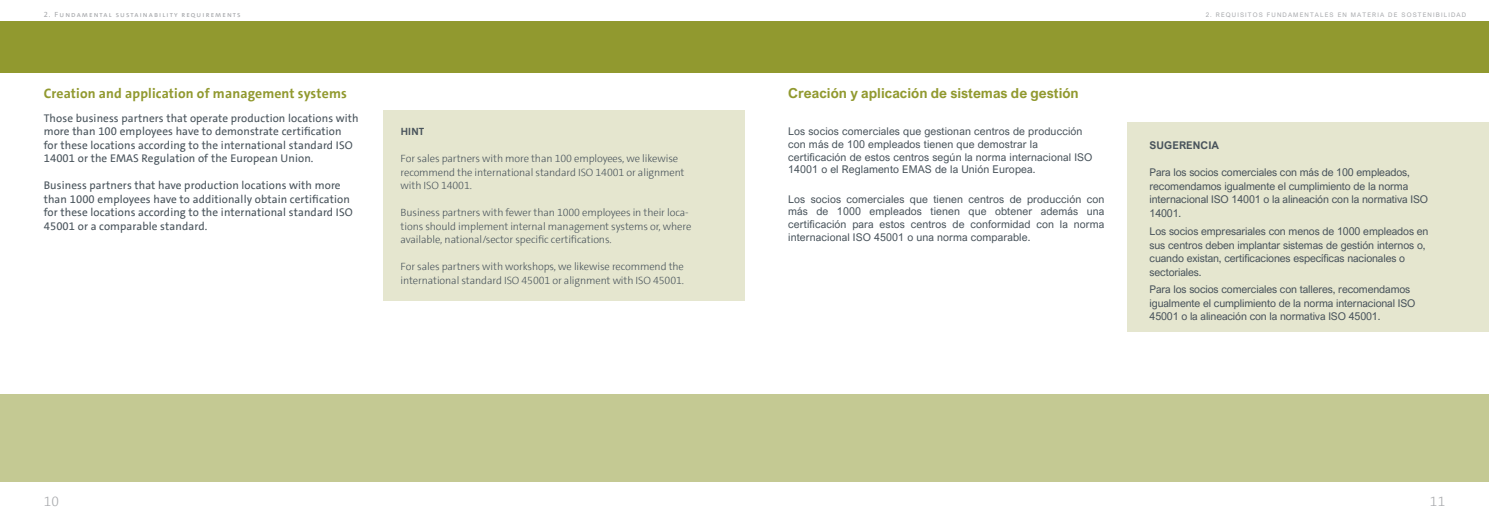
<style>
.page{position:relative;width:1489px;height:525px;background:#fff}
.page>*{position:absolute;margin:0;border:0;box-sizing:border-box;transform-origin:0 0}
.t1{font:700 13.75px "VWAG The Sans";letter-spacing:.01em;color:#91992f}
.t2{font:700 13.75px "Arial Nova";color:#91992f}
.t3{font:300 13.75px "VWAG The Sans";color:#a7a9ac}
.t4{font:11.25px/13.5px "VWAG The Sans";letter-spacing:.01em;color:#48535b}
.t5{font:10.62px/13.5px "Arial Nova";letter-spacing:-.01em;color:#48535b}
.t6{font:300 10.62px/13.5px "VWAG The Sans";letter-spacing:-.01em;color:#48535b}
.t7{font:10.62px/12.8px "Arial Nova";letter-spacing:.01em;color:#48535b}
.t8{font:700 10.62px "Arial Nova";letter-spacing:.01em;color:#48535b}
.t9{font:700 10.62px "VWAG The Sans";color:#48535b}
.t10{font:7.5px "VWAG The Sans";letter-spacing:.15em;color:#a7a9ac}
.t11{font:6.25px "Arial Nova";letter-spacing:.18em;color:#a7a9ac}
</style>
<div class="page">
<div style="left:0;top:22px;width:1488px;height:51px;background:#91992f"></div>
<div style="left:0;top:393px;width:1488px;height:88px;background:#c4c993"></div>
<div style="left:383px;top:110px;width:361px;height:190px;background:#e5e6cf"></div>
<div style="left:1127px;top:122px;width:361px;height:210px;background:#e5e6cf"></div>
<p class="t10" style="left:44px;top:10px;width:198px">2. Fundamental sustainability requirements</p>
<p class="t1" style="left:44px;top:84px;width:304px">Creation and application of management systems</p>
<p class="t4" style="left:44px;top:111px;width:316px">Those business partners that operate production locations with more than 100 employees have to demonstrate certification<br>for these locations according to the international standard ISO 14001 or the EMAS Regulation of the European Union.</p>
<p class="t4" style="left:44px;top:179px;width:310px">Business partners that have production locations with more than 1000 employees have to additionally obtain certification for these locations according to the international standard ISO 45001 or a comparable standard.</p>
<p class="t9" style="left:400px;top:125px;width:25px">HINT</p>
<p class="t6" style="left:400px;top:152px;width:285px">For sales partners with more than 100 employees, we likewise recommend the international standard ISO 14001 or alignment with ISO 14001.</p>
<p class="t6" style="left:400px;top:206px;width:292px">Business partners with fewer than 1000 employees in their loca&shy;tions should implement internal management systems or, where available, national/sector specific certifications.</p>
<p class="t6" style="left:400px;top:260px;width:285px">For sales partners with workshops, we likewise recommend the international standard ISO 45001 or alignment with ISO 45001.</p>
<p class="t2" style="left:788px;top:85px;width:292px">Creación y aplicación de sistemas de gestión</p>
<p class="t7" style="left:788px;top:125px;width:306px">Los socios comerciales que gestionan centros de producción con más de 100 empleados tienen que demostrar la certificación de estos centros según la norma internacional ISO 14001 o el Reglamento EMAS de la Unión Europea.</p>
<p class="t5" style="left:788px;top:192px;width:317px;line-height:12.8px;text-align:justify">Los socios comerciales que tienen centros de producción con más de 1000 empleados tienen que obtener además una certificación para estos centros de conformidad con la norma internacional ISO 45001 o una norma comparable.</p>
<p class="t11" style="left:1205px;top:11px;width:262px">2. REQUISITOS FUNDAMENTALES EN MATERIA DE SOSTENIBILIDAD</p>
<p class="t8" style="left:1149px;top:139px;width:71px">SUGERENCIA</p>
<p class="t5" style="left:1149px;top:166px;width:280px">Para los socios comerciales con más de 100 empleados, recomendamos igualmente el cumplimiento de la norma internacional ISO 14001 o la alineación con la normativa ISO 14001.</p>
<p class="t5" style="left:1149px;top:225px;width:280px">Los socios empresariales con menos de 1000 empleados en sus centros deben implantar sistemas de gestión internos o, cuando existan, certificaciones específicas nacionales o sectoriales.</p>
<p class="t5" style="left:1149px;top:282px;width:267px">Para los socios comerciales con talleres, recomendamos igualmente el cumplimiento de la norma internacional ISO<br>45001 o la alineación con la normativa ISO 45001.</p>
<p class="t3" style="left:44px;top:492px;width:17px">10</p>
<p class="t3" style="left:1429px;top:492px;width:17px">11</p>
</div>
